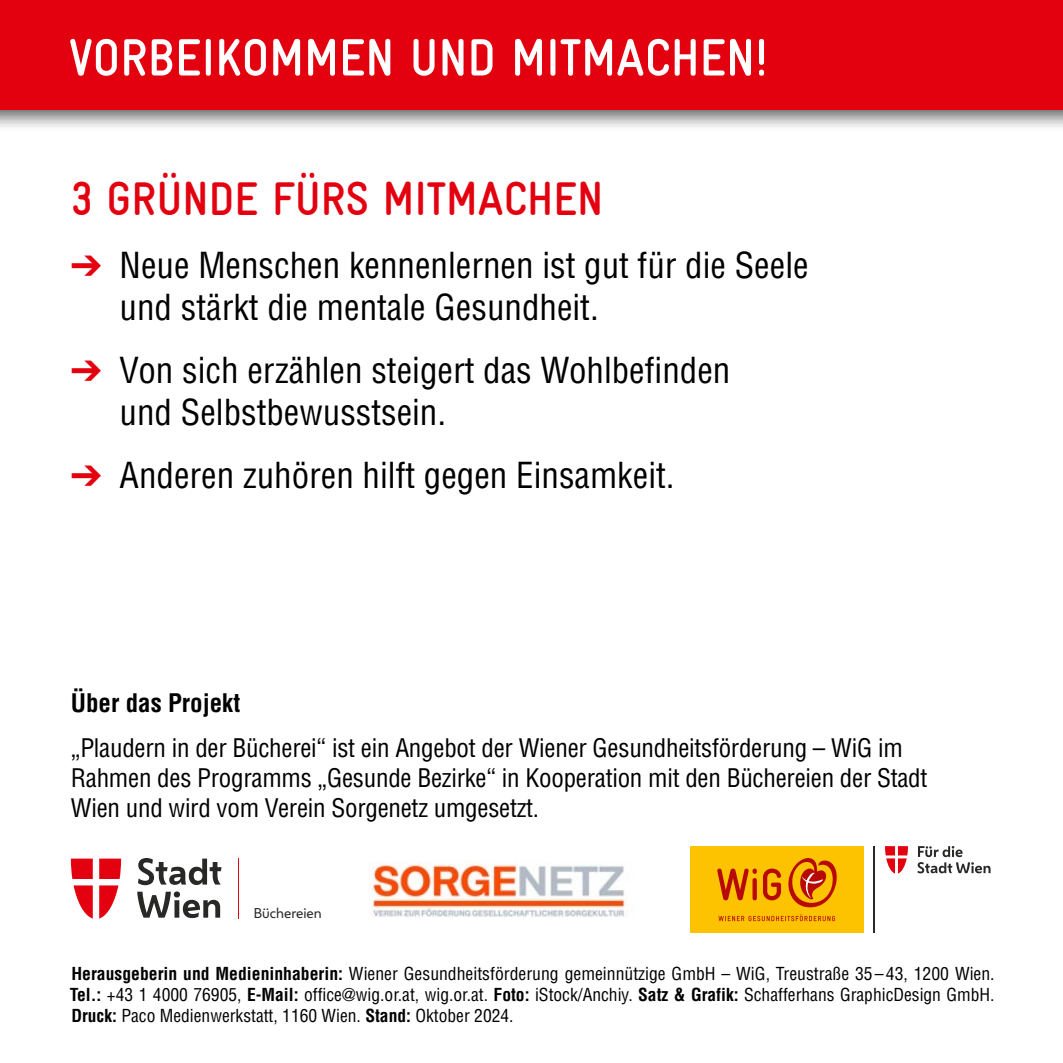
<style>
.page{position:relative;width:1063px;height:1063px;background:#fff}
.page>*{position:absolute;margin:0;border:0;box-sizing:border-box;transform-origin:0 0}
.t1{font:700 condensed 52.5px "Gravur";color:#fff}
.t2{font:700 condensed 47.5px "Gravur";color:#e3000f}
.t3{font:condensed 35px/42px "Helvetica LT Std";color:#000}
.t4{font:condensed 25px/30px "Helvetica LT Std";letter-spacing:-.01em;color:#000}
.t5{font:700 condensed 25px "Helvetica LT Std";color:#000}
.t6{font:condensed 17.5px/21px "Helvetica LT Std";color:#000;text-align:justify}
.t7{font:13.25px "Wiener Melange";color:#282827}
.s1{color:#e3000f}
.s2{font-weight:700}
</style>
<div class="page">
<hr style="left:874px;top:846px;width:1px;height:87px;background:#282827">
<svg style="left:885px;top:846px;width:23px;height:28px"></svg>
<svg style="left:918px;top:846px;width:73px;height:27px"></svg>
<div style="left:690px;top:846px;width:174px;height:87px;background:#fdc300"></div>
<svg style="left:788px;top:858px;width:49px;height:50px"></svg>
<svg style="left:719px;top:914px;width:116px;height:7px"></svg>
<svg style="left:717px;top:869px;width:40px;height:31px"></svg>
<svg style="left:763px;top:869px;width:18px;height:31px"></svg>
<img style="left:372px;top:864px;width:253px;height:53px">
<svg style="left:71px;top:859px;width:22px;height:20px"></svg>
<svg style="left:74px;top:885px;width:19px;height:34px"></svg>
<svg style="left:99px;top:859px;width:22px;height:20px"></svg>
<svg style="left:99px;top:885px;width:19px;height:34px"></svg>
<svg style="left:138px;top:858px;width:84px;height:27px"></svg>
<svg style="left:137px;top:891px;width:83px;height:27px"></svg>
<hr style="left:238px;top:859px;width:1px;height:60px;background:#e3000f">
<div style="left:0;top:0;width:1063px;height:131px;background:#000;opacity:.6"></div>
<div style="left:0;top:0;width:1063px;height:110px;background:#e3000f"></div>
<h1 class="t1" style="left:68px;top:28px;width:701px">VORBEIKOMMEN UND MITMACHEN!</h1>
<h2 class="t2" style="left:71px;top:172px;width:534px">3 GRÜNDE FÜRS MITMACHEN</h2>
<h3 class="t3" style="left:120px;top:244px;width:691px;text-indent:-49px"><span class="s1">➔</span> Neue Menschen kennenlernen ist gut für die Seele und stärkt die mentale Gesundheit.</h3>
<h3 class="t3" style="left:120px;top:349px;width:612px;text-indent:-49px"><span class="s1">➔</span> Von sich erzählen steigert das Wohlbefinden und Selbstbewusstsein.</h3>
<h3 class="t3" style="left:71px;top:454px;width:605px"><span class="s1">➔</span> Anderen zuhören hilft gegen Einsamkeit.</h3>
<h3 class="t5" style="left:71px;top:687px;width:171px">Über das Projekt</h3>
<h3 class="t4" style="left:71px;top:732px;width:858px">„Plaudern in der Bücherei“ ist ein Angebot der Wiener Gesundheitsförderung – WiG im<br>Rahmen des Programms „Gesunde Bezirke“ in Kooperation mit den Büchereien der Stadt<br>Wien und wird vom Verein Sorgenetz umgesetzt.</h3>
<p class="t7" style="left:254px;top:905px;width:69px">Büchereien</p>
<p class="t6" style="left:70px;top:963px;width:926px"><span class="s2">Herausgeberin und Medieninhaberin:</span> Wiener Gesundheitsförderung gemeinnützige GmbH – WiG, Treustraße 35–43, 1200 Wien.<br><span class="s2">Tel.:</span> +43 1 4000 76905, <span class="s2">E-Mail:</span> office@wig.or.at, wig.or.at. <span class="s2">Foto:</span> iStock/Anchiy. <span class="s2">Satz &amp; Grafik:</span> Schafferhans GraphicDesign GmbH.<br><span class="s2">Druck:</span> Paco Medienwerkstatt, 1160 Wien. <span class="s2">Stand:</span> Oktober 2024.</p>
</div>
